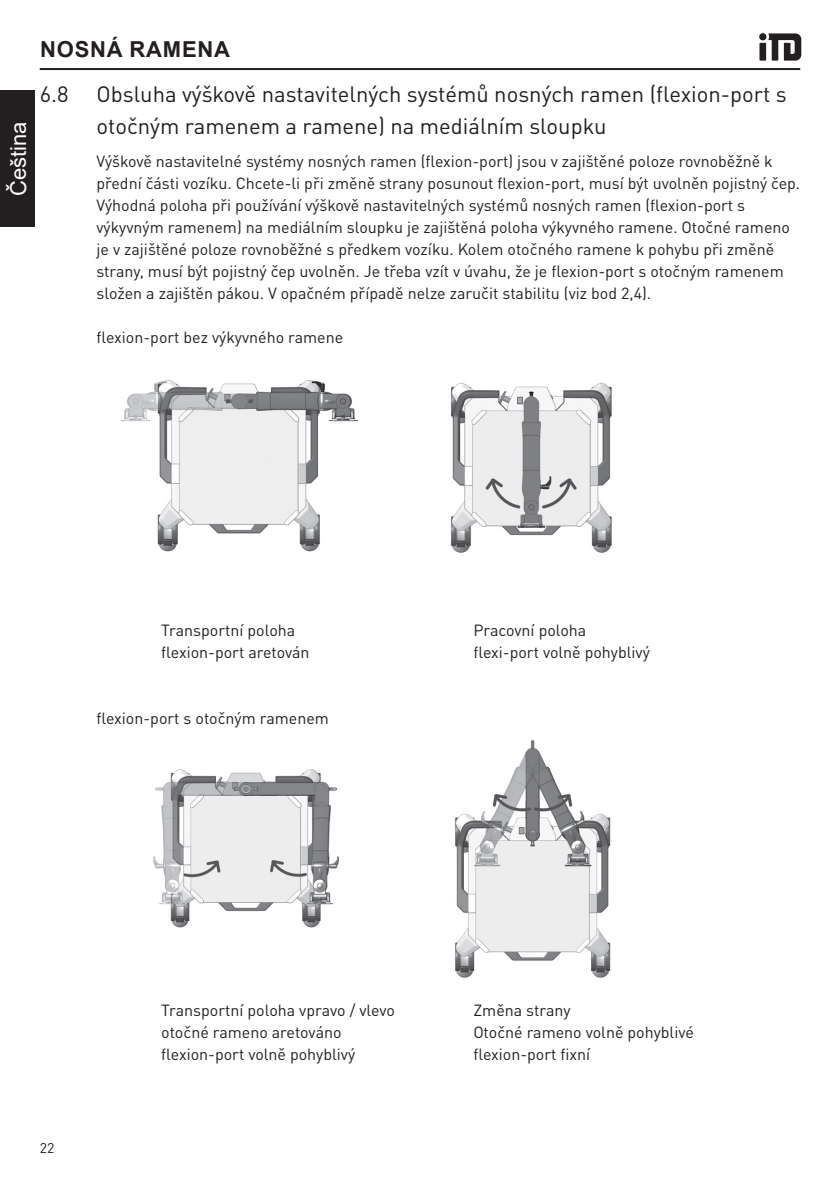
<style>
.page{position:relative;width:840px;height:1191px;background:#fff}
.page>*{position:absolute;margin:0;border:0;box-sizing:border-box;transform-origin:0 0}
.t1{font:22px/32px "DIN Pro";color:#231f20}
.t2{font:700 22px "Arial";letter-spacing:.035em;color:#231f20}
.t3{font:22px "Arial";color:#fff}
.t4{font:16px/22px "DIN Pro";color:#231f20}
.t5{font:14px "DINOT";color:#231f20}
</style>
<div class="page">
<hr style="left:40px;top:68px;width:759px;height:2px;background:#231f20">
<div style="left:0;top:91px;width:34px;height:136px;background:#231f20"></div>
<svg style="left:759px;top:33px;width:41px;height:28px"></svg>
<img style="left:121px;top:380px;width:237px;height:172px">
<img style="left:451px;top:383px;width:161px;height:170px">
<img style="left:153px;top:769px;width:186px;height:159px">
<img style="left:455px;top:739px;width:156px;height:239px">
<h1 class="t3" style="left:3px;top:196px;width:76px;rotate:-90deg">Čeština</h1>
<h1 class="t2" style="left:40px;top:34px;width:191px">NOSNÁ RAMENA</h1>
<h1 class="t1" style="left:40px;top:76px;width:30px">6.8</h1>
<h1 class="t1" style="left:96px;top:76px;width:691px">Obsluha výškově nastavitelných systémů nosných ramen (flexion-port s otočným ramenem a ramene) na mediálním sloupku</h1>
<p class="t4" style="left:96px;top:149px;width:705px">Výškově nastavitelné systémy nosných ramen (flexion-port) jsou v zajištěné poloze rovnoběžně k přední části vozíku. Chcete-li při změně strany posunout flexion-port, musí být uvolněn pojistný čep.<br>Výhodná poloha při používání výškově nastavitelných systémů nosných ramen (flexion-port s výkyvným ramenem) na mediálním sloupku je zajištěná poloha výkyvného ramene. Otočné rameno je v zajištěné poloze rovnoběžné s předkem vozíku. Kolem otočného ramene k pohybu při změně strany, musí být pojistný čep uvolněn. Je třeba vzít v úvahu, že je flexion-port s otočným ramenem složen a zajištěn pákou. V opačném případě nelze zaručit stabilitu (viz bod 2,4).</p>
<p class="t4" style="left:96px;top:325px;width:248px">flexion-port bez výkyvného ramene</p>
<p class="t4" style="left:161px;top:618px;width:150px">Transportní poloha flexion-port aretován</p>
<p class="t4" style="left:473px;top:618px;width:178px">Pracovní poloha flexi-port volně pohyblivý</p>
<p class="t4" style="left:96px;top:706px;width:234px">flexion-port s otočným ramenem</p>
<p class="t5" style="left:40px;top:1137px;width:16px">22</p>
<p class="t4" style="left:161px;top:998px;width:235px">Transportní poloha vpravo / vlevo otočné rameno aretováno flexion-port volně pohyblivý</p>
<p class="t4" style="left:473px;top:998px;width:222px">Změna strany<br>Otočné rameno volně pohyblivé flexion-port fixní</p>
</div>
